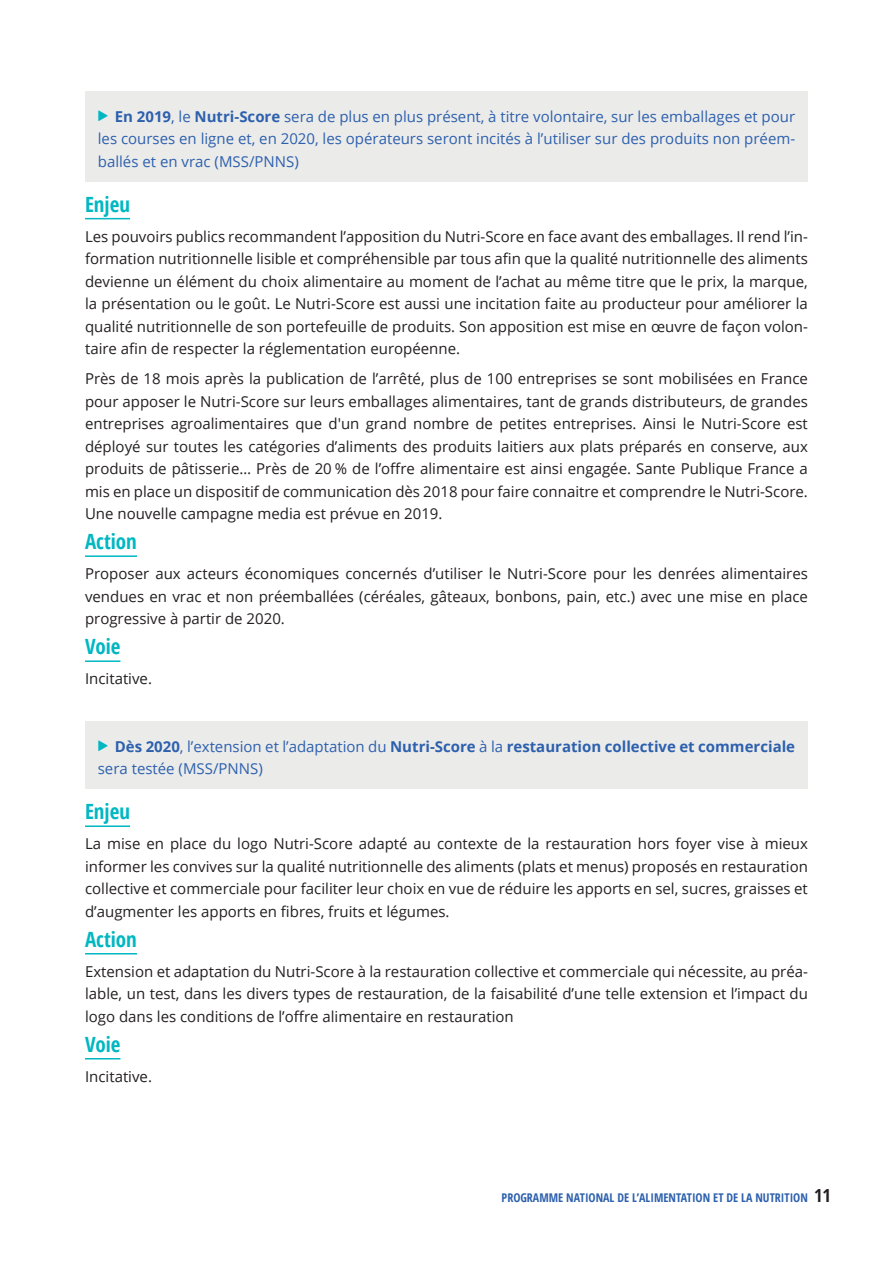
<style>
.page{position:relative;width:893px;height:1263px;background:#fff}
.page>*{position:absolute;margin:0;border:0;box-sizing:border-box;transform-origin:0 0}
.t1{font:700 condensed 21px "Open Sans";color:#00b7c2}
.t2{font:15px/22.5px "Open Sans";color:#231f20;text-align:justify}
.t3{font:15px/22.5px "Open Sans";color:#2d60ad;text-align:justify}
.t4{font:700 15px/22.5px "Open Sans";color:#2d60ad}
.t5{font:700 condensed 12px "Open Sans";color:#2d60ad}
.s1{font-weight:700}
.s2{font-weight:400}
.s3{font-size:18px;color:#231f20}
</style>
<div class="page">
<div style="left:85px;top:92px;width:723px;height:90px;background:#ebebea"></div>
<div style="left:85px;top:722px;width:723px;height:67px;background:#ebebea"></div>
<hr style="left:85px;top:218px;width:45px;height:1px;background:#00b7c2">
<hr style="left:85px;top:555px;width:52px;height:2px;background:#00b7c2">
<hr style="left:85px;top:660px;width:35px;height:2px;background:#00b7c2">
<hr style="left:85px;top:825px;width:45px;height:2px;background:#00b7c2">
<hr style="left:85px;top:953px;width:52px;height:1px;background:#00b7c2">
<hr style="left:85px;top:1058px;width:35px;height:1px;background:#00b7c2">
<p class="t3" style="left:98px;top:104px;width:699px;text-indent:17px"><span class="s1">En 2019</span>, le <span class="s1">Nutri-Score</span> sera de plus en plus présent, à titre volontaire, sur les emballages et pour les courses en ligne et, en 2020, les opérateurs seront incités à l’utiliser sur des produits non préem&shy;ballés et en vrac (MSS/PNNS)</p>
<h1 class="t1" style="left:85px;top:189px;width:47px">Enjeu</h1>
<p class="t2" style="left:85px;top:224px;width:724px">Les pouvoirs publics recommandent l’apposition du Nutri-Score en face avant des emballages. Il rend l’in&shy;formation nutritionnelle lisible et compréhensible par tous afin que la qualité nutritionnelle des aliments devienne un élément du choix alimentaire au moment de l’achat au même titre que le prix, la marque, la présentation ou le goût. Le Nutri-Score est aussi une incitation faite au producteur pour améliorer la qualité nutritionnelle de son portefeuille de produits. Son apposition est mise en œuvre de façon volon&shy;taire afin de respecter la réglementation européenne.</p>
<p class="t2" style="left:85px;top:367px;width:724px">Près de 18 mois après la publication de l’arrêté, plus de 100 entreprises se sont mobilisées en France pour apposer le Nutri-Score sur leurs emballages alimentaires, tant de grands distributeurs, de grandes entreprises agroalimentaires que d'un grand nombre de petites entreprises. Ainsi le Nutri-Score est déployé sur toutes les catégories d’aliments des produits laitiers aux plats préparés en conserve, aux produits de pâtisserie… Près de 20 % de l’offre alimentaire est ainsi engagée. Sante Publique France a mis en place un dispositif de communication dès 2018 pour faire connaitre et comprendre le Nutri-Score.<br>Une nouvelle campagne media est prévue en 2019.</p>
<h1 class="t1" style="left:85px;top:527px;width:53px">Action</h1>
<p class="t2" style="left:85px;top:562px;width:724px">Proposer aux acteurs économiques concernés d’utiliser le Nutri-Score pour les denrées alimentaires vendues en vrac et non préemballées (céréales, gâteaux, bonbons, pain, etc.) avec une mise en place progressive à partir de 2020.</p>
<h1 class="t1" style="left:85px;top:632px;width:37px">Voie</h1>
<p class="t2" style="left:85px;top:667px;width:68px">Incitative.</p>
<p class="t4" style="left:98px;top:734px;width:699px;text-indent:17px">Dès 2020<span class="s2">, l’extension et l’adaptation du</span> Nutri-Score <span class="s2">à la</span> restauration collective et commerciale <span class="s2">sera testée (MSS/PNNS)</span></p>
<h1 class="t1" style="left:85px;top:797px;width:47px">Enjeu</h1>
<p class="t2" style="left:85px;top:832px;width:724px">La mise en place du logo Nutri-Score adapté au contexte de la restauration hors foyer vise à mieux informer les convives sur la qualité nutritionnelle des aliments (plats et menus) proposés en restauration collective et commerciale pour faciliter leur choix en vue de réduire les apports en sel, sucres, graisses et d’augmenter les apports en fibres, fruits et légumes.</p>
<h1 class="t1" style="left:85px;top:924px;width:53px">Action</h1>
<p class="t2" style="left:85px;top:959px;width:724px">Extension et adaptation du Nutri-Score à la restauration collective et commerciale qui nécessite, au préa&shy;lable, un test, dans les divers types de restauration, de la faisabilité d’une telle extension et l’impact du logo dans les conditions de l’offre alimentaire en restauration</p>
<h1 class="t1" style="left:85px;top:1029px;width:37px">Voie</h1>
<p class="t2" style="left:85px;top:1064px;width:68px">Incitative.</p>
<p class="t5" style="left:502px;top:1189px;width:331px">PROGRAMME NATIONAL DE L’ALIMENTATION ET DE LA NUTRITION <span class="s3">11</span></p>
</div>
